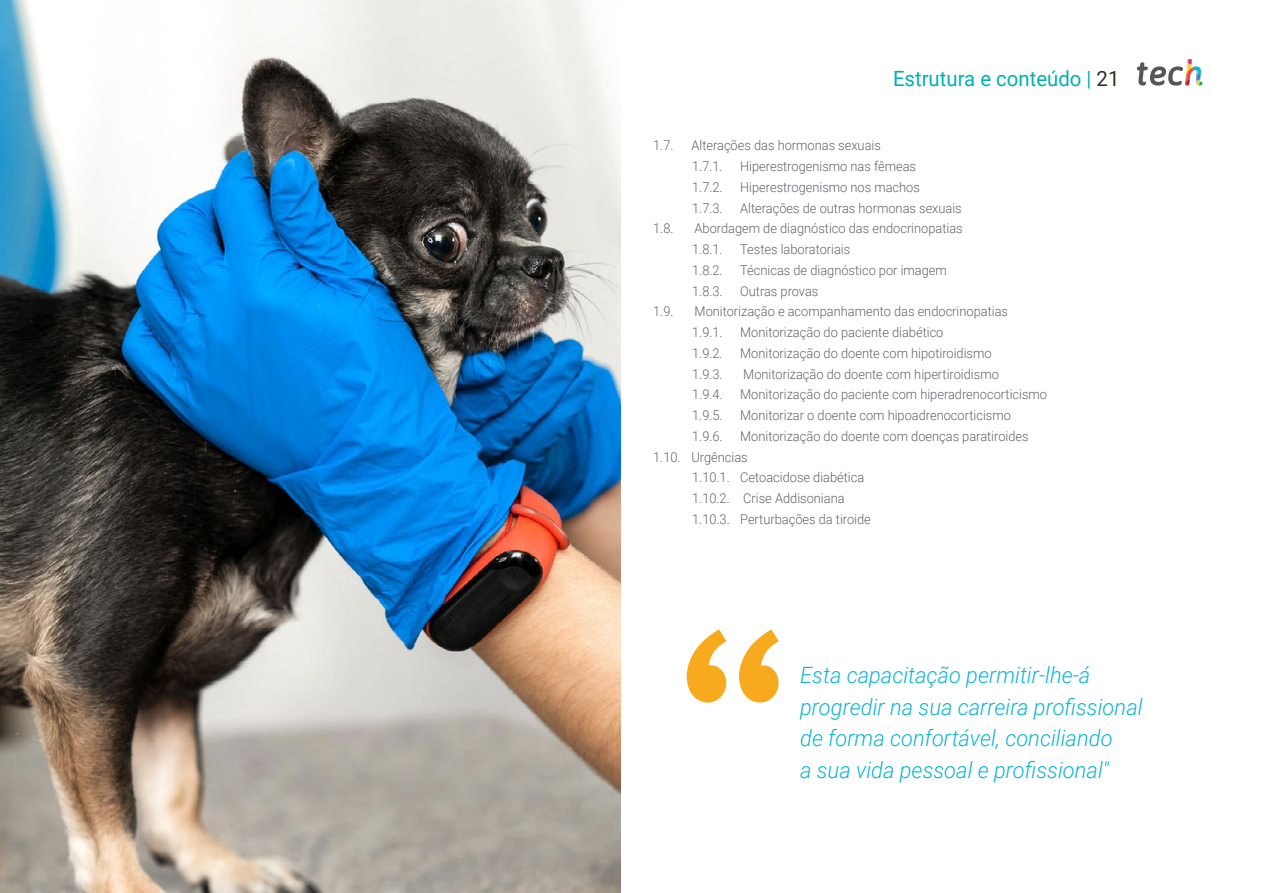
<style>
.page{position:relative;width:1263px;height:893px;background:#fff}
.page>*{position:absolute;margin:0;border:0;box-sizing:border-box;transform-origin:0 0}
.t1{font:italic 300 22.5px/31.5px "Roboto";color:#0fb6cf}
.t2{font:21px "Roboto";color:#00b2af}
.t3{font:300 13.5px/20.7px "Roboto";color:#61646a;scale:.95 1}
.s1{color:#312e20}
</style>
<div class="page">
<img style="left:0;top:0;width:621px;height:893px">
<svg style="left:1137px;top:59px;width:65px;height:27px"></svg>
<svg style="left:687px;top:629px;width:92px;height:74px"></svg>
<h2 class="t2" style="left:893px;top:63px;width:228px">Estrutura e conteúdo | <span class="s1">21</span></h2>
<p class="t3" style="left:653px;top:135px;width:23px">1.7.</p>
<p class="t3" style="left:691px;top:135px;width:201px">Alterações das hormonas sexuais<br>1.7.1.</p>
<p class="t3" style="left:740px;top:156px;width:187px">Hiperestrogenismo nas fêmeas</p>
<p class="t3" style="left:692px;top:176px;width:34px">1.7.2.</p>
<p class="t3" style="left:740px;top:176px;width:191px">Hiperestrogenismo nos machos</p>
<p class="t3" style="left:692px;top:197px;width:34px">1.7.3.</p>
<p class="t3" style="left:740px;top:197px;width:235px">Alterações de outras hormonas sexuais</p>
<p class="t3" style="left:653px;top:218px;width:23px">1.8.</p>
<p class="t3" style="left:692px;top:218px;width:286px">Abordagem de diagnóstico das endocrinopatias<br>1.8.1.</p>
<p class="t3" style="left:740px;top:239px;width:117px">Testes laboratoriais</p>
<p class="t3" style="left:692px;top:259px;width:34px">1.8.2.</p>
<p class="t3" style="left:740px;top:259px;width:219px">Técnicas de diagnóstico por imagem</p>
<p class="t3" style="left:692px;top:280px;width:34px">1.8.3.</p>
<p class="t3" style="left:740px;top:280px;width:84px">Outras provas</p>
<p class="t3" style="left:653px;top:301px;width:23px">1.9.</p>
<p class="t3" style="left:692px;top:301px;width:334px">Monitorização e acompanhamento das endocrinopatias<br>1.9.1.</p>
<p class="t3" style="left:740px;top:322px;width:215px">Monitorização do paciente diabético</p>
<p class="t3" style="left:692px;top:342px;width:34px">1.9.2.</p>
<p class="t3" style="left:740px;top:342px;width:266px">Monitorização do doente com hipotiroidismo</p>
<p class="t3" style="left:692px;top:363px;width:34px">1.9.3.</p>
<p class="t3" style="left:743px;top:363px;width:270px">Monitorização do doente com hipertiroidismo</p>
<p class="t3" style="left:692px;top:384px;width:34px">1.9.4.</p>
<p class="t3" style="left:740px;top:384px;width:324px">Monitorização do paciente com hiperadrenocorticismo</p>
<p class="t3" style="left:692px;top:405px;width:34px">1.9.5.</p>
<p class="t3" style="left:740px;top:405px;width:286px">Monitorizar o doente com hipoadrenocorticismo</p>
<p class="t3" style="left:692px;top:425px;width:34px">1.9.6.</p>
<p class="t3" style="left:740px;top:425px;width:305px">Monitorização do doente com doenças paratiroides</p>
<p class="t3" style="left:653px;top:446px;width:101px">1.10. Urgências</p>
<p class="t3" style="left:692px;top:467px;width:183px">1.10.1. Cetoacidose diabética</p>
<p class="t3" style="left:692px;top:488px;width:162px">1.10.2. Crise Addisoniana</p>
<p class="t3" style="left:692px;top:508px;width:190px">1.10.3. Perturbações da tiroide</p>
<h1 class="t1" style="left:800px;top:659px;width:344px">Esta capacitação permitir-lhe-á progredir na sua carreira profissional de forma confortável, conciliando<br>a sua vida pessoal e profissional"</h1>
</div>
